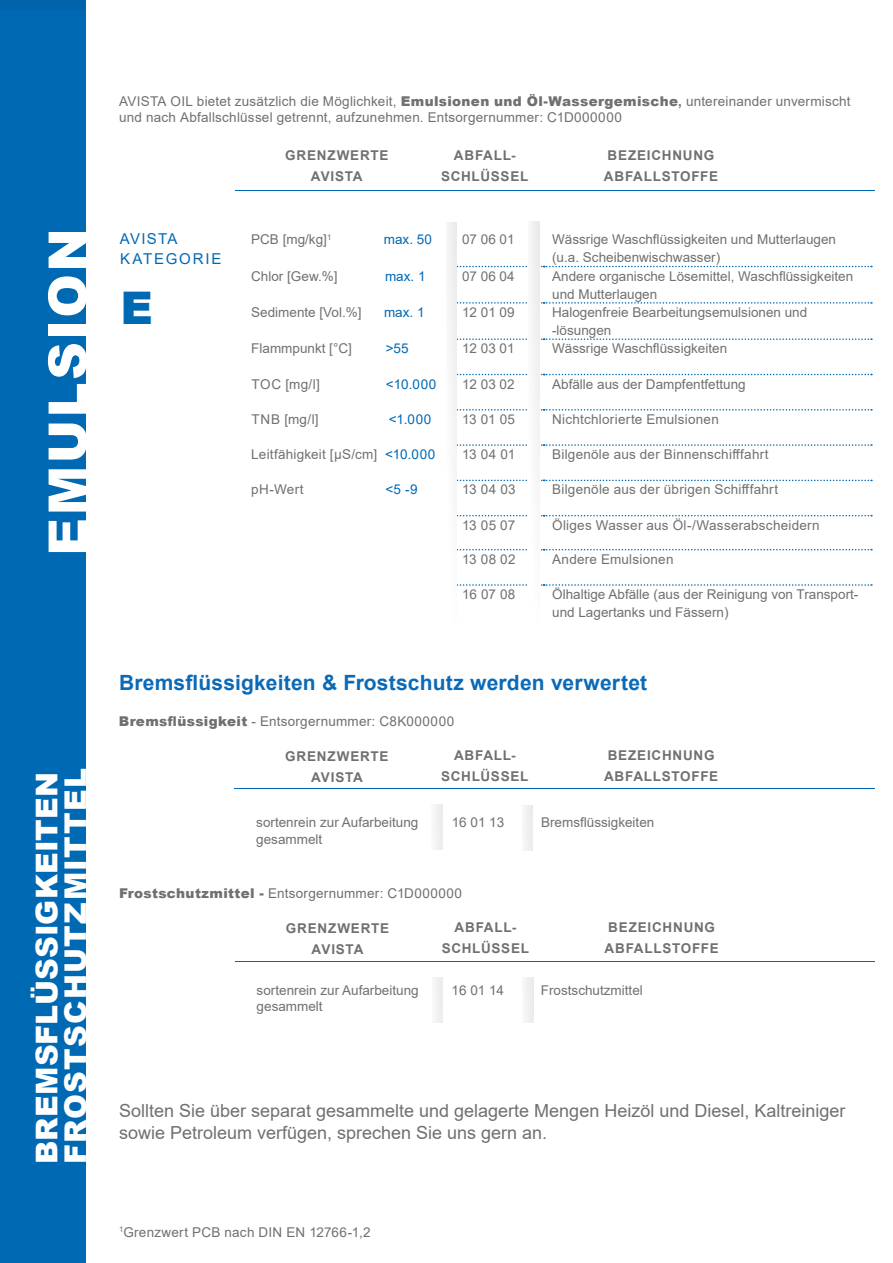
<style>
.page{position:relative;width:893px;height:1263px;background:#fff}
.page>*{position:absolute;margin:0;border:0;box-sizing:border-box;transform-origin:0 0}
.t1{font:900 52.5px "Arial";letter-spacing:.04em;color:#fff}
.t2{font:900 45px "Arial";color:#0069b4}
.t3{font:900 30px/28.5px "Arial";letter-spacing:.015em;color:#fff}
.t4{font:700 21px "Arial";letter-spacing:.01em;color:#0a6ab7}
.t5{font:18px/21.6px "Arial";color:#707070}
.t6{font:15px/19.5px "Arial";letter-spacing:.095em;color:#0069b4}
.t7{font:13.5px/18px "Arial";color:#707070}
.t8{font:13.5px "Arial";letter-spacing:.02em;color:#707070}
.t9{font:700 13.5px/21px "Arial";letter-spacing:.055em;color:#707070;text-align:center}
.t10{font:13.5px "Arial";color:#0069b4}
.s1{font-weight:900}
.s2{font-weight:700}
.s3{color:#0069b4}
</style>
<div class="page">
<svg style="left:544px;top:516px;width:328px;height:35px"></svg>
<svg style="left:457px;top:266px;width:415px;height:1px"></svg>
<svg style="left:457px;top:302px;width:415px;height:2px"></svg>
<svg style="left:457px;top:338px;width:415px;height:2px"></svg>
<svg style="left:457px;top:374px;width:415px;height:1px"></svg>
<svg style="left:457px;top:409px;width:415px;height:2px"></svg>
<svg style="left:457px;top:444px;width:415px;height:2px"></svg>
<svg style="left:457px;top:480px;width:415px;height:1px"></svg>
<svg style="left:457px;top:515px;width:415px;height:1px"></svg>
<svg style="left:457px;top:549px;width:415px;height:1px"></svg>
<svg style="left:457px;top:584px;width:415px;height:2px"></svg>
<div style="left:0;top:11px;width:85px;height:1252px;background:#0069b4"></div>
<div style="left:528px;top:221px;width:11px;height:400px;background:#f8f8f8"></div>
<div style="left:432px;top:805px;width:10px;height:44px;background:#f1f2f2"></div>
<div style="left:522px;top:806px;width:11px;height:44px;background:#f1f1f1"></div>
<hr style="left:235px;top:788px;width:639px;height:1px;background:#0069b4">
<hr style="left:235px;top:961px;width:639px;height:1px;background:#0069b4">
<div style="left:432px;top:978px;width:11px;height:44px;background:#f1f2f2"></div>
<div style="left:522px;top:978px;width:11px;height:44px;background:#f1f1f1"></div>
<hr style="left:235px;top:190px;width:639px;height:1px;background:#0069b4">
<div style="left:446px;top:223px;width:11px;height:399px;background:#f7f7f7"></div>
<h1 class="t1" style="left:29px;top:556px;width:329px;rotate:-90deg">EMULSION</h1>
<h3 class="t3" style="left:32px;top:1164px;width:398px;rotate:-90deg">BREMSFLÜSSIGKEITEN<br>FROSTSCHUTZMITTEL</h3>
<p class="t7" style="left:119px;top:93px;width:733px;line-height:16.2px">AVISTA OIL bietet zusätzlich die Möglichkeit, <span class="s1">Emulsionen und Öl-Wassergemische</span><span class="s2">,</span> untereinander unvermischt und nach Abfallschlüssel getrennt, aufzunehmen. Entsorgernummer: C1D000000</p>
<p class="t6" style="left:120px;top:229px;width:103px">AVISTA<br>KATEGORIE</p>
<h2 class="t2" style="left:121px;top:275px;width:34px">E</h2>
<p class="t9" style="left:285px;top:145px;width:105px">GRENZWERTE<br>AVISTA</p>
<p class="t9" style="left:604px;top:145px;width:116px;text-align:left">BEZEICHNUNG<br>ABFALLSTOFFE</p>
<p class="t9" style="left:441px;top:145px;width:89px">ABFALL-<br>SCHLÜSSEL</p>
<p class="t7" style="left:251px;top:230px;width:82px">PCB [mg/kg]<sup>1</sup></p>
<p class="t10" style="left:384px;top:230px;width:50px">max. 50</p>
<p class="t7" style="left:462px;top:230px;width:54px">07 06 01</p>
<p class="t7" style="left:552px;top:230px;width:285px">Wässrige Waschflüssigkeiten und Mutterlaugen (u.a. Scheibenwischwasser)</p>
<p class="t7" style="left:251px;top:267px;width:88px">Chlor [Gew.%]</p>
<p class="t10" style="left:385px;top:267px;width:42px">max. 1</p>
<p class="t7" style="left:462px;top:267px;width:54px">07 06 04</p>
<p class="t7" style="left:552px;top:267px;width:303px">Andere organische Lösemittel, Waschflüssigkeiten und Mutterlaugen</p>
<p class="t7" style="left:251px;top:303px;width:112px">Sedimente [Vol.%]</p>
<p class="t10" style="left:384px;top:303px;width:42px">max. 1</p>
<p class="t7" style="left:462px;top:303px;width:54px">12 01 09</p>
<p class="t7" style="left:552px;top:303px;width:257px">Halogenfreie Bearbeitungsemulsionen und -lösungen</p>
<p class="t7" style="left:251px;top:339px;width:102px">Flammpunkt [°C]</p>
<p class="t10" style="left:386px;top:339px;width:24px">&gt;55</p>
<p class="t7" style="left:462px;top:339px;width:54px">12 03 01</p>
<p class="t7" style="left:552px;top:339px;width:177px">Wässrige Waschflüssigkeiten</p>
<p class="t7" style="left:251px;top:375px;width:70px">TOC [mg/l]</p>
<p class="t10" style="left:386px;top:374px;width:52px">&lt;10.000</p>
<p class="t7" style="left:462px;top:375px;width:54px">12 03 02</p>
<p class="t7" style="left:552px;top:375px;width:195px">Abfälle aus der Dampfentfettung</p>
<p class="t7" style="left:251px;top:410px;width:69px">TNB [mg/l]</p>
<p class="t10" style="left:389px;top:410px;width:44px">&lt;1.000</p>
<p class="t7" style="left:462px;top:410px;width:54px">13 01 05</p>
<p class="t8" style="left:552px;top:410px;width:168px">Nichtchlorierte Emulsionen</p>
<p class="t7" style="left:251px;top:445px;width:185px">Leitfähigkeit [µS/cm] <span class="s3">&lt;10.000</span></p>
<p class="t7" style="left:462px;top:445px;width:55px">13 04 01</p>
<p class="t7" style="left:552px;top:445px;width:218px">Bilgenöle aus der Binnenschifffahrt</p>
<p class="t7" style="left:251px;top:481px;width:54px">pH-Wert</p>
<p class="t10" style="left:385px;top:480px;width:34px">&lt;5 -9</p>
<p class="t7" style="left:462px;top:481px;width:55px">13 04 03</p>
<p class="t8" style="left:552px;top:480px;width:228px">Bilgenöle aus der übrigen Schifffahrt</p>
<p class="t7" style="left:462px;top:516px;width:55px">13 05 07</p>
<p class="t8" style="left:552px;top:516px;width:269px">Öliges Wasser aus Öl-/Wasserabscheidern</p>
<p class="t7" style="left:462px;top:550px;width:55px">13 08 02</p>
<p class="t7" style="left:552px;top:550px;width:123px">Andere Emulsionen</p>
<p class="t7" style="left:462px;top:585px;width:55px">16 07 08</p>
<p class="t7" style="left:552px;top:585px;width:308px">Ölhaltige Abfälle (aus der Reinigung von Transport&shy;und Lagertanks und Fässern)</p>
<h3 class="t4" style="left:119px;top:667px;width:530px">Bremsflüssigkeiten &amp; Frostschutz werden verwertet</h3>
<p class="t8" style="left:119px;top:712px;width:337px"><span class="s1">Bremsflüssigkeit</span> - Entsorgernummer: C8K000000</p>
<p class="t9" style="left:285px;top:746px;width:105px">GRENZWERTE<br>AVISTA</p>
<p class="t9" style="left:604px;top:745px;width:116px;text-align:left">BEZEICHNUNG<br>ABFALLSTOFFE</p>
<p class="t9" style="left:441px;top:745px;width:89px">ABFALL-<br>SCHLÜSSEL</p>
<p class="t7" style="left:256px;top:814px;width:164px;line-height:16.2px">sortenrein zur Aufarbeitung gesammelt</p>
<p class="t7" style="left:452px;top:813px;width:54px">16 01 13</p>
<p class="t7" style="left:541px;top:813px;width:115px">Bremsflüssigkeiten</p>
<p class="t8" style="left:119px;top:884px;width:345px"><span class="s1">Frostschutzmittel -</span> Entsorgernummer: C1D000000</p>
<p class="t9" style="left:286px;top:918px;width:105px">GRENZWERTE<br>AVISTA</p>
<p class="t9" style="left:605px;top:917px;width:116px;text-align:left">BEZEICHNUNG<br>ABFALLSTOFFE</p>
<p class="t9" style="left:442px;top:917px;width:89px">ABFALL-<br>SCHLÜSSEL</p>
<p class="t7" style="left:257px;top:982px;width:164px;line-height:16.2px">sortenrein zur Aufarbeitung gesammelt</p>
<p class="t7" style="left:452px;top:981px;width:54px">16 01 14</p>
<p class="t7" style="left:541px;top:981px;width:104px">Frostschutzmittel</p>
<h3 class="t5" style="left:119px;top:1100px;width:728px">Sollten Sie über separat gesammelte und gelagerte Mengen Heizöl und Diesel, Kaltreiniger sowie Petroleum verfügen, sprechen Sie uns gern an.</h3>
<p class="t7" style="left:119px;top:1223px;width:253px"><sup>1</sup>Grenzwert PCB nach DIN EN 12766-1,2</p>
</div>
